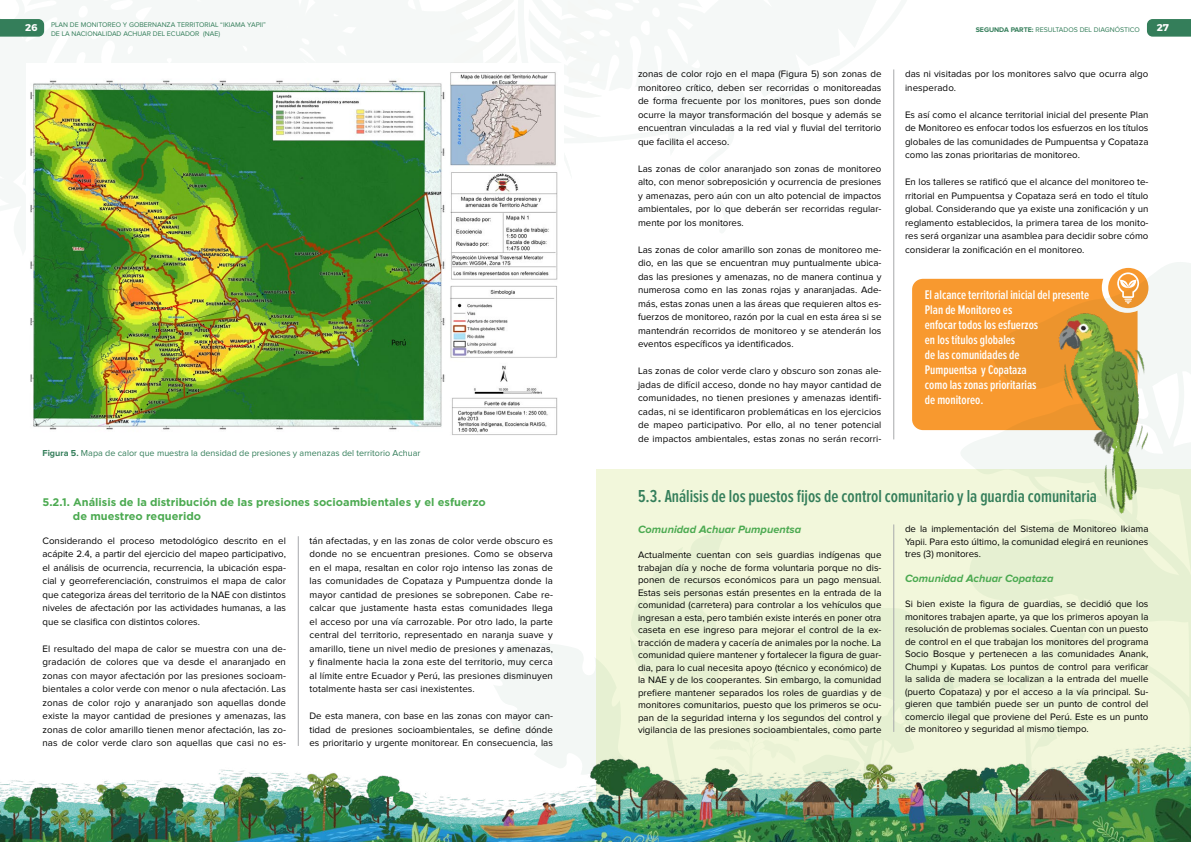
<style>
.page{position:relative;width:1191px;height:842px;background:#fff}
.page>*{position:absolute;margin:0;border:0;box-sizing:border-box;transform-origin:0 0}
.t1{font:600 18px "Proxima Nova Ex Cn";color:#347e5a}
.t2{font:600 13px/15px "Proxima Nova Ex Cn";color:#fff}
.t3{font:700 11px/13.2px "Gotham";color:#4caa51}
.t4{font:italic 700 11px "Proxima Nova";color:#4caa51}
.t5{font:700 10px "Argentum Sans";color:#fff}
.t6{font:9.7px/13.5px "Proxima Nova";color:#000;text-align:justify}
.t7{font:9px "Proxima Nova";color:#347e5a}
.t8{font:7px/8.4px "Proxima Nova";color:#347e5a}
.s1{font-weight:700}
</style>
<div class="page">
<div style="left:596px;top:469px;width:595px;height:373px;background:#f2f7db"></div>
<svg style="left:960px;top:262px;width:231px;height:425px"></svg>
<svg style="left:799px;top:602px;width:143px;height:85px;fill:#e6f0d2"></svg>
<svg style="left:942px;top:628px;width:160px;height:59px"></svg>
<svg style="left:471px;top:644px;width:145px;height:43px;fill:#f3f7f5"></svg>
<svg style="left:631px;top:527px;width:168px;height:160px"></svg>
<img style="left:0;top:687px;width:1191px;height:155px">
<hr style="left:298px;top:536px;width:1px;height:210px;background:#a7a9ac">
<hr style="left:893px;top:69px;width:1px;height:370px;background:#a7a9ac">
<hr style="left:893px;top:524px;width:1px;height:208px;background:#a7a9ac">
<img style="left:30px;top:235px;width:528px;height:200px">
<div style="left:1108px;top:268px;width:40px;height:40px;background:#ee972e;border-radius:50%"></div>
<svg style="left:912px;top:272px;width:227px;height:158px;background:#f69f3e"></svg>
<img style="left:0;top:19px;width:558px;height:216px">
<svg style="left:1147px;top:19px;width:44px;height:18px"></svg>
<img style="left:1044px;top:296px;width:119px;height:230px">
<p class="t8" style="left:51px;top:21px;width:216px">PLAN DE MONITOREO Y GOBERNANZA TERRITORIAL “IKIAMA YAPII”<br>DE LA NACIONALIDAD ACHUAR DEL ECUADOR (NAE)</p>
<p class="t5" style="left:25px;top:19px;width:14px">26</p>
<p class="t8" style="left:975px;top:25px;width:166px"><span class="s1">SEGUNDA PARTE:</span> RESULTADOS DEL DIAGNÓSTICO</p>
<p class="t5" style="left:1156px;top:19px;width:14px">27</p>
<p class="t7" style="left:43px;top:449px;width:379px"><span class="s1">Figura 5.</span> Mapa de calor que muestra la densidad de presiones y amenazas del territorio Achuar</p>
<p class="t3" style="left:73px;top:496px;width:414px;text-indent:-30px">5.2.1. Análisis de la distribución de las presiones socioambientales y el esfuerzo de muestreo requerido</p>
<p class="t6" style="left:43px;top:534px;width:245px">Considerando el proceso metodológico descrito en el acápite 2.4, a partir del ejercicio del mapeo participativo, el análisis de ocurrencia, recurrencia, la ubicación espa&shy;cial y georreferenciación, construimos el mapa de calor que categoriza áreas del territorio de la NAE con distintos niveles de afectación por las actividades humanas, a las que se clasifica con distintos colores.</p>
<p class="t6" style="left:43px;top:642px;width:245px">El resultado del mapa de calor se muestra con una de&shy;gradación de colores que va desde el anaranjado en zonas con mayor afectación por las presiones socioam&shy;bientales a color verde con menor o nula afectación. Las zonas de color rojo y anaranjado son aquellas donde existe la mayor cantidad de presiones y amenazas, las zonas de color amarillo tienen menor afectación, las zo&shy;nas de color verde claro son aquellas que casi no es-</p>
<p class="t6" style="left:309px;top:534px;width:245px">tán afectadas, y en las zonas de color verde obscuro es donde no se encuentran presiones. Como se observa en el mapa, resaltan en color rojo intenso las zonas de las comunidades de Copataza y Pumpuentza donde la mayor cantidad de presiones se sobreponen. Cabe re&shy;calcar que justamente hasta estas comunidades llega el acceso por una vía carrozable. Por otro lado, la parte central del territorio, representado en naranja suave y amarillo, tiene un nivel medio de presiones y amenazas, y finalmente hacia la zona este del territorio, muy cerca al límite entre Ecuador y Perú, las presiones disminuyen totalmente hasta ser casi inexistentes.</p>
<p class="t6" style="left:309px;top:710px;width:245px">De esta manera, con base en las zonas con mayor can&shy;tidad de presiones socioambientales, se define dónde es prioritario y urgente monitorear. En consecuencia, las</p>
<p class="t6" style="left:638px;top:68px;width:245px">zonas de color rojo en el mapa (Figura 5) son zonas de monitoreo crítico, deben ser recorridas o monitoreadas de forma frecuente por los monitores, pues son donde ocurre la mayor transformación del bosque y además se encuentran vinculadas a la red vial y fluvial del territorio que facilita el acceso.</p>
<p class="t6" style="left:638px;top:162px;width:245px">Las zonas de color anaranjado son zonas de monitoreo alto, con menor sobreposición y ocurrencia de presiones y amenazas, pero aún con un alto potencial de impactos ambientales, por lo que deberán ser recorridas regular&shy;mente por los monitores.</p>
<p class="t6" style="left:638px;top:243px;width:245px">Las zonas de color amarillo son zonas de monitoreo me&shy;dio, en las que se encuentran muy puntualmente ubica&shy;das las presiones y amenazas, no de manera continua y numerosa como en las zonas rojas y anaranjadas. Ade&shy;más, estas zonas unen a las áreas que requieren altos es&shy;fuerzos de monitoreo, razón por la cual en esta área si se mantendrán recorridos de monitoreo y se atenderán los eventos específicos ya identificados.</p>
<p class="t6" style="left:638px;top:365px;width:245px">Las zonas de color verde claro y obscuro son zonas ale&shy;jadas de difícil acceso, donde no hay mayor cantidad de comunidades, no tienen presiones y amenazas identifi&shy;cadas, ni se identificaron problemáticas en los ejercicios de mapeo participativo. Por ello, al no tener potencial de impactos ambientales, estas zonas no serán recorri-</p>
<p class="t6" style="left:905px;top:68px;width:245px">das ni visitadas por los monitores salvo que ocurra algo inesperado.</p>
<p class="t6" style="left:905px;top:108px;width:245px">Es así como el alcance territorial inicial del presente Plan de Monitoreo es enfocar todos los esfuerzos en los títulos globales de las comunidades de Pumpuentsa y Copataza como las zonas prioritarias de monitoreo.</p>
<p class="t6" style="left:905px;top:176px;width:245px">En los talleres se ratificó que el alcance del monitoreo te&shy;rritorial en Pumpuentsa y Copataza será en todo el título global. Considerando que ya existe una zonificación y un reglamento establecidos, la primera tarea de los monito&shy;res será organizar una asamblea para decidir sobre cómo considerar la zonificación en el monitoreo.</p>
<h2 class="t2" style="left:925px;top:288px;width:166px">El alcance territorial inicial del presente<br>Plan de Monitoreo es<br>enfocar todos los esfuerzos<br>en los títulos globales<br>de las comunidades de<br>Pumpuentsa y Copataza<br>como las zonas prioritarias<br>de monitoreo.</h2>
<h1 class="t1" style="left:638px;top:488px;width:460px">5.3. Análisis de los puestos fijos de control comunitario y la guardia comunitaria</h1>
<p class="t4" style="left:638px;top:524px;width:165px">Comunidad Achuar Pumpuentsa</p>
<p class="t6" style="left:638px;top:549px;width:245px;line-height:12.5px">Actualmente cuentan con seis guardias indígenas que trabajan día y noche de forma voluntaria porque no dis&shy;ponen de recursos económicos para un pago mensual.<br>Estas seis personas están presentes en la entrada de la comunidad (carretera) para controlar a los vehículos que ingresan a esta, pero también existe interés en poner otra caseta en ese ingreso para mejorar el control de la ex&shy;tracción de madera y cacería de animales por la noche. La comunidad quiere mantener y fortalecer la figura de guar&shy;dia, para lo cual necesita apoyo (técnico y económico) de la NAE y de los cooperantes. Sin embargo, la comunidad prefiere mantener separados los roles de guardias y de monitores comunitarios, puesto que los primeros se ocu&shy;pan de la seguridad interna y los segundos del control y vigilancia de las presiones socioambientales, como parte</p>
<p class="t6" style="left:905px;top:523px;width:245px;line-height:12.5px">de la implementación del Sistema de Monitoreo Ikiama Yapii. Para esto último, la comunidad elegirá en reuniones tres (3) monitores.</p>
<p class="t4" style="left:905px;top:573px;width:150px">Comunidad Achuar Copataza</p>
<p class="t6" style="left:905px;top:598px;width:245px;line-height:12.5px">Si bien existe la figura de guardias, se decidió que los monitores trabajen aparte, ya que los primeros apoyan la resolución de problemas sociales. Cuentan con un puesto de control en el que trabajan los monitores del programa Socio Bosque y pertenecen a las comunidades Anank, Chumpi y Kupatas. Los puntos de control para verificar la salida de madera se localizan a la entrada del muelle (puerto Copataza) y por el acceso a la vía principal. Su&shy;gieren que también puede ser un punto de control del comercio ilegal que proviene del Perú. Este es un punto de monitoreo y seguridad al mismo tiempo.</p>
</div>
